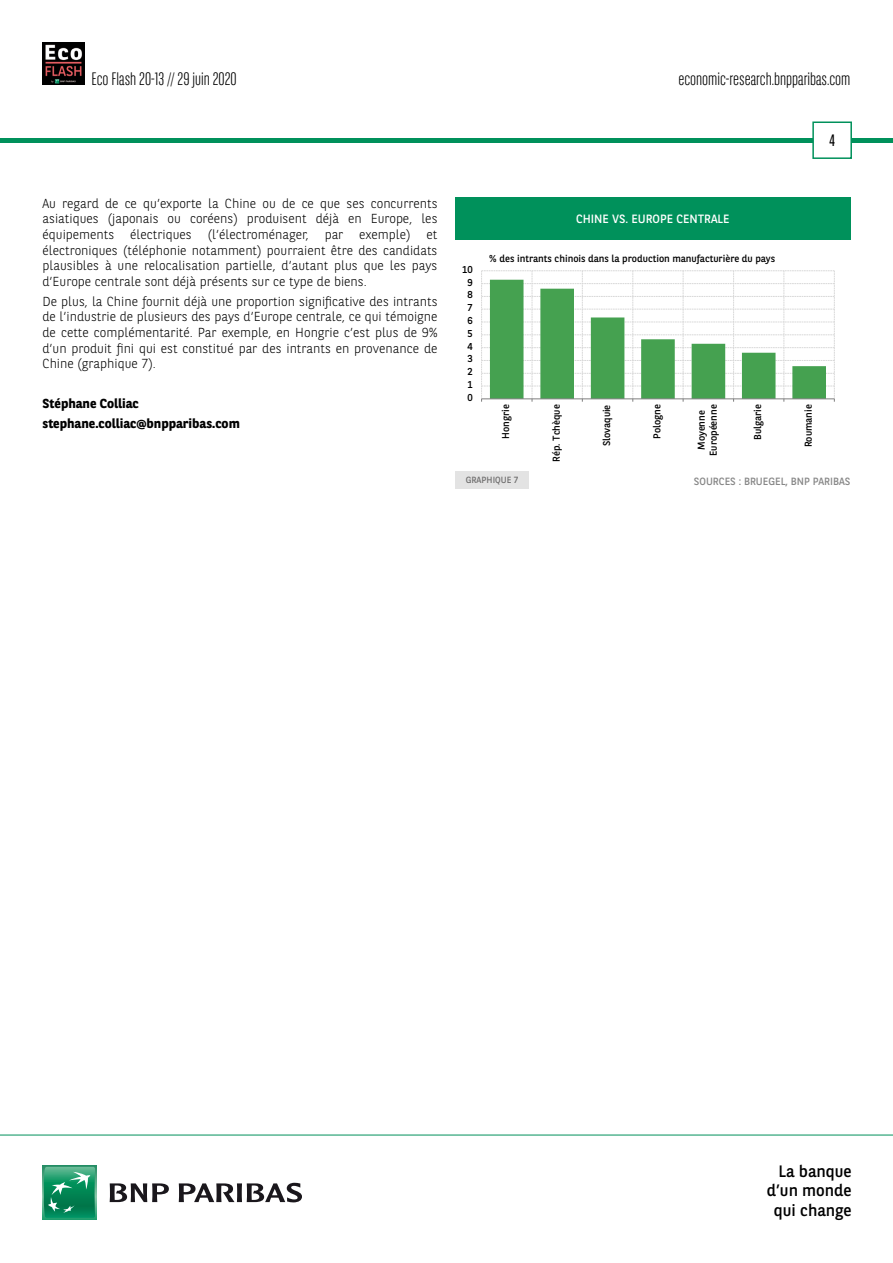
<style>
.page{position:relative;width:893px;height:1263px;background:#fff}
.page>*{position:absolute;margin:0;border:0;box-sizing:border-box;transform-origin:0 0}
.t1{font:300 18px "BNPP Sans Condensed";color:#000}
.t2{font:16.5px/19.8px "BNPP Sans";color:#000;text-align:right}
.t3{font:16.5px "BNPP Sans Condensed";color:#000}
.t4{font:300 13.05px/15.6px "BNPP Sans";color:#000;text-align:justify}
.t5{font:700 13.05px/20px "BNPP Sans";color:#000}
.t6{font:12px "BNPP Sans";color:#fff}
.t7{font:10.5px "BNPP Sans";color:#878787}
.t8{font:10.05px/12px "BNPP Sans";color:#000;text-align:center}
.t9{font:9px "BNPP Sans";color:#706f6f}
</style>
<div class="page">
<hr style="left:1px;top:138px;width:892px;height:4px;background:#00915b">
<svg style="left:43px;top:1166px;width:53px;height:53px"></svg>
<svg style="left:44px;top:1167px;width:51px;height:51px;background:#26996e"></svg>
<svg style="left:110px;top:1183px;width:59px;height:19px"></svg>
<svg style="left:179px;top:1183px;width:123px;height:19px"></svg>
<hr style="left:0;top:1135px;width:893px;height:1px;background:#00915b">
<svg style="left:812px;top:121px;width:41px;height:38px"></svg>
<img style="left:43px;top:43px;width:42px;height:42px">
<svg style="left:481px;top:270px;width:354px;height:132px"></svg>
<div style="left:455px;top:198px;width:395px;height:42px;background:#00915b"></div>
<div style="left:455px;top:471px;width:74px;height:18px;background:#e3e3e3"></div>
<h1 class="t1" style="left:91px;top:67px;width:147px">Eco Flash 20-13 // 29 juin 2020</h1>
<p class="t4" style="left:43px;top:195px;width:396px">Au regard de ce qu’exporte la Chine ou de ce que ses concurrents asiatiques (japonais ou coréens) produisent déjà en Europe, les équipements électriques (l’électroménager, par exemple) et électroniques (téléphonie notamment) pourraient être des candidats plausibles à une relocalisation partielle, d’autant plus que les pays d’Europe centrale sont déjà présents sur ce type de biens.</p>
<p class="t4" style="left:43px;top:293px;width:396px">De plus, la Chine fournit déjà une proportion significative des intrants de l’industrie de plusieurs des pays d’Europe centrale, ce qui témoigne de cette complémentarité. Par exemple, en Hongrie c’est plus de 9% d’un produit fini qui est constitué par des intrants en provenance de Chine (graphique 7).</p>
<p class="t5" style="left:43px;top:393px;width:199px">Stéphane Colliac stephane.colliac@bnpparibas.com</p>
<h1 class="t1" style="left:678px;top:67px;width:174px">economic-research.bnpparibas.com</h1>
<p class="t3" style="left:829px;top:130px;width:7px">4</p>
<p class="t8" style="left:462px;top:263px;width:12px">10</p>
<p class="t8" style="left:467px;top:276px;width:7px">9</p>
<p class="t8" style="left:467px;top:288px;width:7px">8</p>
<p class="t8" style="left:467px;top:301px;width:7px">7</p>
<p class="t8" style="left:467px;top:314px;width:7px">6</p>
<p class="t8" style="left:467px;top:327px;width:7px">5</p>
<p class="t8" style="left:467px;top:340px;width:7px">4</p>
<p class="t8" style="left:467px;top:352px;width:7px">3</p>
<p class="t8" style="left:467px;top:365px;width:7px">2</p>
<p class="t8" style="left:467px;top:378px;width:7px">1</p>
<p class="t8" style="left:467px;top:391px;width:7px">0</p>
<p class="t6" style="left:576px;top:211px;width:155px">CHINE VS. EUROPE CENTRALE</p>
<p class="t8" style="left:489px;top:252px;width:288px">% des intrants chinois dans la production manufacturière du pays</p>
<p class="t8" style="left:499px;top:439px;width:36px;rotate:-90deg">Hongrie</p>
<p class="t8" style="left:550px;top:462px;width:59px;rotate:-90deg">Rép. Tchèque</p>
<p class="t8" style="left:600px;top:446px;width:43px;rotate:-90deg">Slovaquie</p>
<p class="t8" style="left:651px;top:439px;width:36px;rotate:-90deg">Pologne</p>
<p class="t8" style="left:695px;top:456px;width:53px;rotate:-90deg">Moyenne<br>Européenne</p>
<p class="t8" style="left:751px;top:440px;width:37px;rotate:-90deg">Bulgarie</p>
<p class="t8" style="left:802px;top:447px;width:44px;rotate:-90deg">Roumanie</p>
<p class="t9" style="left:466px;top:474px;width:54px">GRAPHIQUE 7</p>
<p class="t7" style="left:694px;top:474px;width:158px">SOURCES : BRUEGEL, BNP PARIBAS</p>
<p class="t2" style="left:767px;top:1160px;width:86px">La banque d’un monde qui change</p>
</div>
